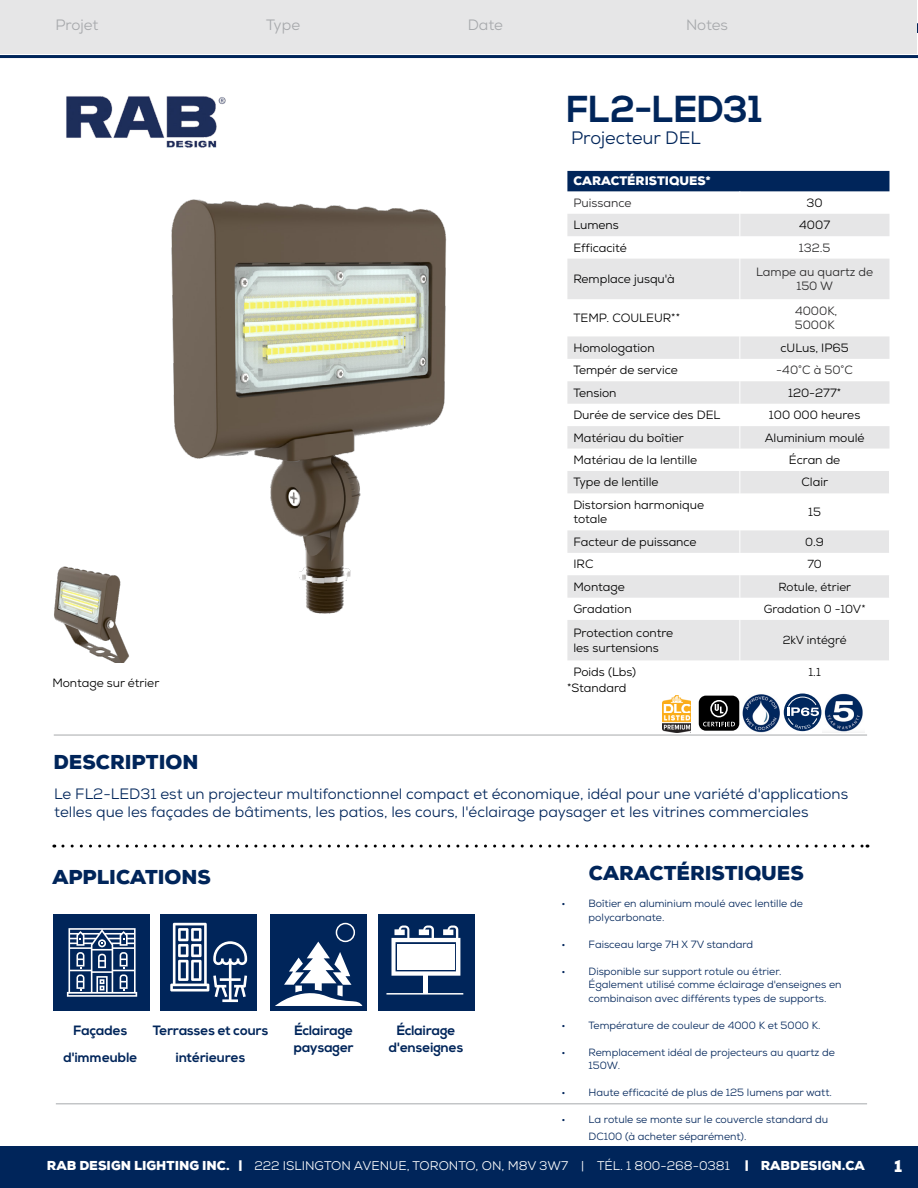
<style>
.page{position:relative;width:918px;height:1188px;background:#fff}
.page>*{position:absolute;margin:0;border:0;box-sizing:border-box;transform-origin:0 0}
.t1{font:700 37.5px "Nexa";color:#00255a}
.t2{font:900 19.5px "Nexa";color:#00255a}
.t3{font:18px "Nexa";color:#00255a}
.t4{font:900 16.5px "Nexa";color:#fff}
.t5{font:15px/18px "Nexa";color:#00255a}
.t6{font:15px "Nexa";letter-spacing:-.005em;color:#a7a9ac}
.t7{font:700 13.5px/26.4px "Nexa";color:#00255a;text-align:center}
.t8{font:12.6px "Nexa";color:#fff}
.t9{font:12px/14.4px "Nexa";color:#000}
.t10{font:12px/13.5px "Nexa";color:#292829;text-align:center}
.t11{font:900 12px "Nexa";color:#fff}
.t12{font:11.7px "Nexa";color:#000}
.t13{font:11.7px "Myriad Pro";color:#fff}
.t14{font:10.5px/13.5px "Nexa";color:#00255a}
.t15{font:8.25px "Myriad Pro";color:#fff}
.s1{font-weight:900}
</style>
<div class="page">
<div style="left:53px;top:914px;width:97px;height:97px;background:#00255a"></div>
<div style="left:270px;top:914px;width:97px;height:97px;background:#00255a"></div>
<div style="left:378px;top:914px;width:96px;height:97px;background:#00255a"></div>
<img style="left:66px;top:96px;width:160px;height:52px">
<div style="left:0;top:1147px;width:918px;height:41px;background:#00255a"></div>
<div style="left:1px;top:1px;width:916px;height:53px;background:#e6e6e7"></div>
<hr style="left:0;top:55px;width:918px;height:3px;background:#00255a">
<svg style="left:567px;top:259px;width:322px;height:401px;fill:#e6e6e7"></svg>
<svg style="left:567px;top:171px;width:322px;height:65px"></svg>
<hr style="left:740px;top:259px;width:1px;height:40px;background:#fff">
<hr style="left:740px;top:299px;width:1px;height:37px;background:#fff">
<svg style="left:740px;top:336px;width:1px;height:157px"></svg>
<hr style="left:740px;top:493px;width:1px;height:37px;background:#fff">
<hr style="left:740px;top:620px;width:1px;height:40px;background:#fff">
<svg style="left:740px;top:530px;width:1px;height:90px"></svg>
<hr style="left:56px;top:1104px;width:811px;height:1px;background:#a7a9ac">
<svg style="left:63px;top:845px;width:805px;height:3px"></svg>
<hr style="left:54px;top:735px;width:813px;height:1px;background:#a7a9ac">
<svg style="left:275px;top:942px;width:87px;height:64px"></svg>
<div style="left:336px;top:923px;width:19px;height:19px;border:2px solid #fff;border-radius:50%"></div>
<div style="left:160px;top:914px;width:97px;height:97px;background:#00255a"></div>
<svg style="left:170px;top:923px;width:77px;height:79px"></svg>
<svg style="left:67px;top:928px;width:70px;height:69px"></svg>
<hr style="left:424px;top:974px;width:4px;height:20px;background:#fff">
<svg style="left:392px;top:926px;width:68px;height:50px"></svg>
<hr style="left:386px;top:993px;width:77px;height:2px;background:#fff">
<div style="left:397px;top:944px;width:57px;height:25px;background:#fff"></div>
<img style="left:171px;top:199px;width:276px;height:415px">
<img style="left:54px;top:567px;width:75px;height:96px">
<img style="left:742px;top:694px;width:38px;height:39px">
<div style="left:784px;top:694px;width:37px;height:37px;background:#00285e;border-radius:50%"></div>
<svg style="left:787px;top:696px;width:32px;height:33px"></svg>
<img style="left:823px;top:693px;width:42px;height:40px">
<div style="left:699px;top:696px;width:40px;height:35px;background:#000;border-radius:7px"></div>
<svg style="left:703px;top:700px;width:32px;height:26px"></svg>
<img style="left:662px;top:695px;width:29px;height:10px">
<img style="left:662px;top:705px;width:29px;height:27px">
<h3 class="t6" style="left:55px;top:15px;width:45px">Projet</h3>
<h3 class="t6" style="left:266px;top:15px;width:36px">Type</h3>
<h3 class="t6" style="left:468px;top:15px;width:37px">Date</h3>
<h3 class="t6" style="left:686px;top:15px;width:44px">Notes</h3>
<h1 class="t1" style="left:566px;top:87px;width:198px">FL2-LED31</h1>
<h3 class="t3" style="left:571px;top:127px;width:131px">Projecteur DEL</h3>
<p class="t11" style="left:573px;top:173px;width:139px">CARACTÉRISTIQUES*</p>
<p class="t10" style="left:573px;top:196px;width:60px">Puissance</p>
<p class="t9" style="left:807px;top:195px;width:18px">30</p>
<p class="t9" style="left:573px;top:218px;width:47px">Lumens</p>
<p class="t9" style="left:799px;top:218px;width:32px">4007</p>
<p class="t9" style="left:573px;top:240px;width:55px">Efficacité</p>
<p class="t10" style="left:799px;top:241px;width:33px">132.5</p>
<p class="t9" style="left:573px;top:272px;width:103px">Remplace jusqu'à</p>
<p class="t10" style="left:756px;top:266px;width:118px">Lampe au quartz de<br>150 W</p>
<p class="t9" style="left:573px;top:311px;width:108px">TEMP. COULEUR**</p>
<p class="t10" style="left:795px;top:304px;width:44px;text-align:left">4000K,<br>5000K</p>
<p class="t9" style="left:573px;top:341px;width:83px">Homologation</p>
<p class="t9" style="left:781px;top:341px;width:70px">cULus, IP65</p>
<p class="t9" style="left:573px;top:363px;width:106px">Tempér de service</p>
<p class="t10" style="left:776px;top:363px;width:78px">-40°C à 50°C</p>
<p class="t9" style="left:573px;top:385px;width:45px">Tension</p>
<p class="t9" style="left:788px;top:385px;width:55px">120-277*</p>
<p class="t9" style="left:573px;top:408px;width:149px">Durée de service des DEL</p>
<p class="t9" style="left:769px;top:408px;width:93px">100 000 heures</p>
<p class="t9" style="left:573px;top:430px;width:112px">Matériau du boîtier</p>
<p class="t9" style="left:765px;top:430px;width:101px">Aluminium moulé</p>
<p class="t9" style="left:573px;top:453px;width:125px">Matériau de la lentille</p>
<p class="t9" style="left:789px;top:453px;width:53px">Écran de</p>
<p class="t9" style="left:573px;top:475px;width:87px">Type de lentille</p>
<p class="t9" style="left:801px;top:475px;width:28px">Clair</p>
<p class="t9" style="left:573px;top:498px;width:132px">Distorsion harmonique totale</p>
<p class="t9" style="left:808px;top:505px;width:14px">15</p>
<p class="t9" style="left:573px;top:535px;width:125px">Facteur de puissance</p>
<p class="t12" style="left:805px;top:534px;width:20px">0.9</p>
<p class="t9" style="left:573px;top:557px;width:22px">IRC</p>
<p class="t12" style="left:807px;top:557px;width:16px">70</p>
<p class="t9" style="left:573px;top:579px;width:53px">Montage</p>
<p class="t12" style="left:779px;top:579px;width:74px">Rotule, étrier</p>
<p class="t9" style="left:573px;top:602px;width:60px">Gradation</p>
<p class="t12" style="left:764px;top:601px;width:103px">Gradation 0 -10V*</p>
<p class="t9" style="left:573px;top:626px;width:101px">Protection contre les surtensions</p>
<p class="t12" style="left:783px;top:633px;width:65px">2kV intégré</p>
<p class="t9" style="left:573px;top:665px;width:64px">Poids (Lbs)</p>
<p class="t12" style="left:809px;top:664px;width:14px">1.1</p>
<p class="t9" style="left:52px;top:676px;width:109px">Montage sur étrier</p>
<p class="t9" style="left:567px;top:681px;width:61px">*Standard</p>
<h2 class="t2" style="left:54px;top:749px;width:146px">DESCRIPTION</h2>
<h3 class="t5" style="left:54px;top:785px;width:795px">Le FL2-LED31 est un projecteur multifonctionnel compact et économique, idéal pour une variété d'applications telles que les façades de bâtiments, les patios, les cours, l'éclairage paysager et les vitrines commerciales</h3>
<h2 class="t2" style="left:52px;top:864px;width:160px">APPLICATIONS</h2>
<h2 class="t2" style="left:589px;top:861px;width:216px">CARACTÉRISTIQUES</h2>
<p class="t14" style="left:589px;top:897px;width:216px;text-indent:-27px">• Boîtier en aluminium moulé avec lentille de polycarbonate.</p>
<p class="t14" style="left:562px;top:938px;width:193px">• Faisceau large 7H X 7V standard</p>
<p class="t14" style="left:589px;top:965px;width:254px;text-indent:-27px">• Disponible sur support rotule ou étrier.<br>Également utilisé comme éclairage d'enseignes en combinaison avec différents types de supports.</p>
<p class="t14" style="left:562px;top:1019px;width:260px">• Température de couleur de 4000 K et 5000 K.</p>
<p class="t14" style="left:589px;top:1046px;width:248px;text-indent:-27px">• Remplacement idéal de projecteurs au quartz de<br>150W.</p>
<p class="t14" style="left:562px;top:1086px;width:272px">• Haute efficacité de plus de 125 lumens par watt.</p>
<p class="t14" style="left:589px;top:1112px;width:241px;line-height:16.5px;text-indent:-27px">• La rotule se monte sur le couvercle standard du<br>DC100 (à acheter séparément).</p>
<p class="t7" style="left:63px;top:1018px;width:75px">Façades d'immeuble</p>
<p class="t7" style="left:153px;top:1018px;width:117px">Terrasses et cours intérieures</p>
<p class="t7" style="left:294px;top:1023px;width:62px;line-height:16.5px;text-align:left">Éclairage paysager</p>
<p class="t7" style="left:389px;top:1023px;width:76px;line-height:16.5px">Éclairage d'enseignes</p>
<p class="t13" style="left:55px;top:1153px;width:133px">RAB DESIGN LIGHTING INC.</p>
<p class="t15" style="left:325px;top:1156px;width:160px">222 Islington Avenue, Toronto, ON M8V 3W7 •</p>
<p class="t15" style="left:531px;top:1156px;width:73px">T EL. 1 800-268-0381</p>
<p class="t13" style="left:775px;top:1153px;width:75px">RABDESIGN.CA</p>
<p class="t8" style="left:47px;top:1158px;width:819px"><span class="s1">RAB DESIGN LIGHTING INC. |</span> 222 ISLINGTON AVENUE, TORONTO, ON, M8V 3W7 | TÉL. 1 800-268-0381 <span class="s1">| RABDESIGN.CA</span></p>
<h3 class="t4" style="left:894px;top:1155px;width:10px">1</h3>
</div>
